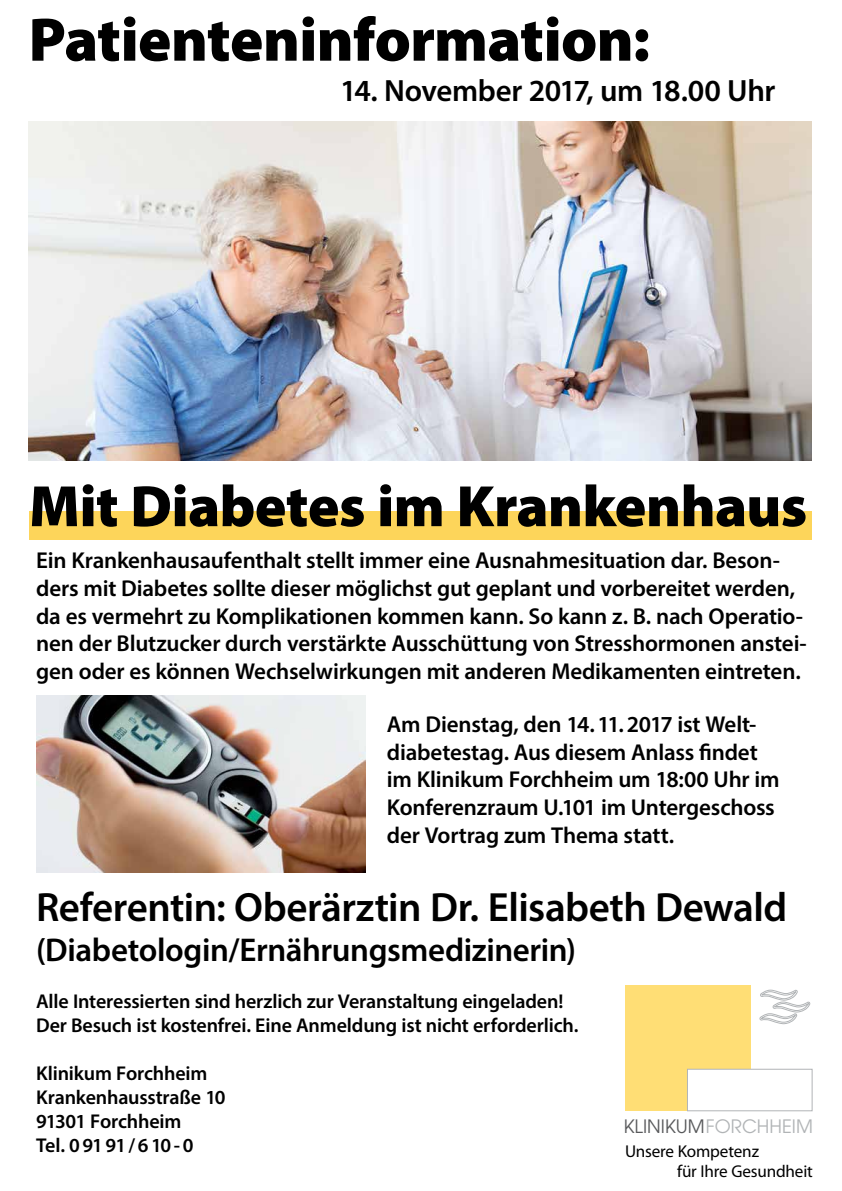
<style>
.page{position:relative;width:842px;height:1191px;background:#fff}
.page>*{position:absolute;margin:0;border:0;box-sizing:border-box;transform-origin:0 0}
.t1{font:900 62px "Myriad Pro";letter-spacing:-.015em;color:#000}
.t2{font:900 58.8px "Myriad Pro";letter-spacing:-.01em;color:#000}
.t3{font:600 41px "Myriad Pro";letter-spacing:-.015em;color:#000}
.t4{font:600 33px "Myriad Pro";letter-spacing:-.01em;color:#000}
.t5{font:600 30.8px "Myriad Pro";letter-spacing:-.015em;color:#000}
.t6{font:600 23px/27.6px "Myriad Pro";letter-spacing:-.01em;color:#000}
.t7{font:600 20px/24px "Myriad Pro";letter-spacing:-.01em;color:#000}
.t8{font:18.4px "Avant Garde";color:#b1b4b6}
.t9{font:17.2px/19.5px "Myriad Pro";letter-spacing:-.01em;color:#000}
.s1{color:#58595b}
</style>
<div class="page">
<div style="left:29px;top:511px;width:783px;height:28px;background:#fdd55a"></div>
<div style="left:625px;top:985px;width:125px;height:126px;background:#ffde75"></div>
<div style="left:687px;top:1069px;width:125px;height:41px;background:#fff"></div>
<div style="left:687px;top:1069px;width:125px;height:42px;border:1px solid #b1b4b6"></div>
<svg style="left:760px;top:989px;width:50px;height:35px"></svg>
<img style="left:29px;top:121px;width:783px;height:340px">
<img style="left:36px;top:695px;width:330px;height:177px">
<h1 class="t1" style="left:29px;top:-2px;width:623px">Patienteninformation:</h1>
<h3 class="t5" style="left:340px;top:71px;width:437px">14. November 2017, um 18.00 Uhr</h3>
<h2 class="t2" style="left:29px;top:467px;width:780px">Mit Diabetes im Krankenhaus</h2>
<p class="t6" style="left:36px;top:546px;width:772px">Ein Krankenhausaufenthalt stellt immer eine Ausnahmesituation dar. Beson&shy;ders mit Diabetes sollte dieser möglichst gut geplant und vorbereitet werden, da es vermehrt zu Komplikationen kommen kann. So kann z. B. nach Operatio&shy;nen der Blutzucker durch verstärkte Ausschüttung von Stresshormonen anstei&shy;gen oder es können Wechselwirkungen mit anderen Medikamenten eintreten.</p>
<p class="t6" style="left:387px;top:710px;width:394px">Am Dienstag, den 14.11.2017 ist Welt&shy;diabetestag. Aus diesem Anlass findet im Klinikum Forchheim um 18:00 Uhr im Konferenzraum U.101 im Untergeschoss der Vortrag zum Thema statt.</p>
<h3 class="t3" style="left:36px;top:881px;width:753px">Referentin: Oberärztin Dr. Elisabeth Dewald</h3>
<h3 class="t4" style="left:36px;top:929px;width:542px">(Diabetologin/Ernährungsmedizinerin)</h3>
<p class="t7" style="left:36px;top:988px;width:544px">Alle Interessierten sind herzlich zur Veranstaltung eingeladen!<br>Der Besuch ist kostenfrei. Eine Anmeldung ist nicht erforderlich.</p>
<p class="t7" style="left:36px;top:1060px;width:191px">Klinikum Forchheim<br>Krankenhausstraße 10<br>91301 Forchheim<br>Tel. 09191/610-0</p>
<p class="t8" style="left:624px;top:1115px;width:191px"><span class="s1">KLINIKUM</span>FORCHHEIM</p>
<p class="t9" style="left:677px;top:1141px;width:137px;text-indent:-52px">Unsere Kompetenz<br>für Ihre Gesundheit</p>
</div>
